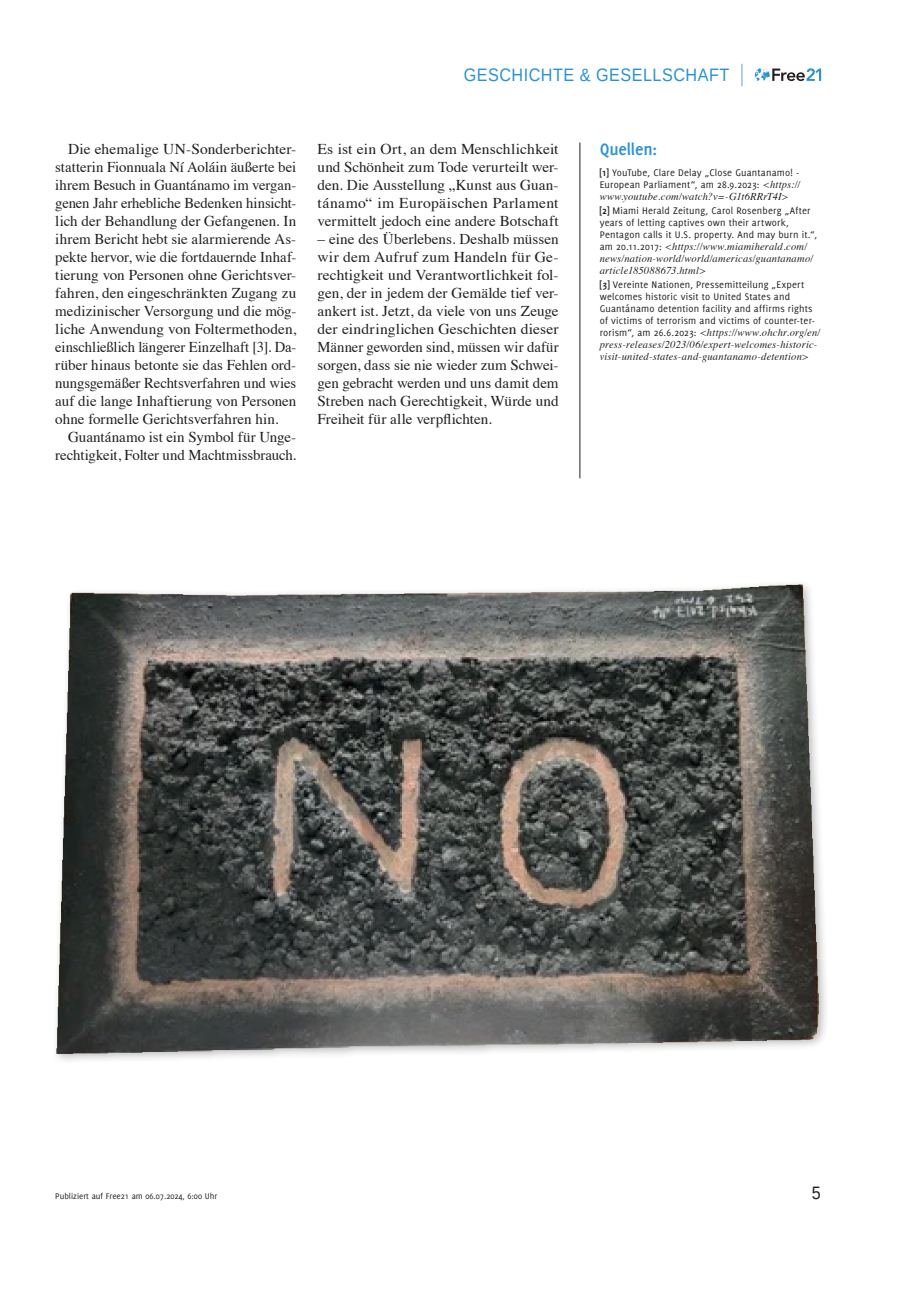
<style>
.page{position:relative;width:906px;height:1289px;background:#fff}
.page>*{position:absolute;margin:0;border:0;box-sizing:border-box;transform-origin:0 0}
.t1{font:18px "Liberation Sans";letter-spacing:.03em;color:#2a92d0;scale:.9 1}
.t2{font:700 18px "Delicious";letter-spacing:-.01em;color:#2a92d0}
.t3{font:18px "Liberation Sans";color:#231f20;scale:.9 1}
.t4{font:15px/18px "Times";color:#231f20;text-align:justify}
.t5{font:15px/18px "Times";color:#231f20;text-align:justify;scale:1.04 1}
.t6{font:10.5px/12px "Delicious";letter-spacing:.015em;color:#231f20}
.t7{font:italic 10.5px/12px "Times";letter-spacing:.02em;color:#231f20}
.t8{font:9px "Delicious";color:#231f20}
.s1{font-weight:700}
.s2{font-family:"Times";font-style:italic}
.s3{font-family:"Delicious";font-style:normal}
</style>
<div class="page">
<svg style="left:755px;top:68px;width:66px;height:13px"></svg>
<svg style="left:741px;top:64px;width:1px;height:22px"></svg>
<div style="left:52px;top:579px;width:778px;height:485px;background:#231f20;opacity:.3"></div>
<img style="left:55px;top:582px;width:766px;height:473px">
<hr style="left:579px;top:142px;width:1px;height:336px;background:#231f20">
<p class="t1" style="left:464px;top:63px;width:297px">GESCHICHTE &amp; GESELLSCHAFT</p>
<p class="t4" style="left:55px;top:139px;width:242px;text-indent:13px">Die ehemalige UN-Sonderberichter&shy;statterin Fionnuala Ní Aoláin äußerte bei ihrem Besuch in Guantánamo im vergan&shy;genen Jahr erhebliche Bedenken hinsicht&shy;lich der Behandlung der Gefangenen. In ihrem Bericht hebt sie alarmierende As&shy;pekte hervor, wie die fortdauernde Inhaf&shy;tierung von Personen ohne Gerichtsver&shy;fahren, den eingeschränkten Zugang zu medizinischer Versorgung und die mög&shy;liche Anwendung von Foltermethoden, einschließlich längerer Einzelhaft [3]. Da&shy;rüber hinaus betonte sie das Fehlen ord&shy;nungsgemäßer Rechtsverfahren und wies auf die lange Inhaftierung von Personen ohne formelle Gerichtsverfahren hin.</p>
<p class="t4" style="left:55px;top:427px;width:242px;text-align:right">Guantánamo ist ein Symbol für Unge&shy;rechtigkeit, Folter und Machtmissbrauch.</p>
<p class="t5" style="left:317px;top:139px;width:233px">Es ist ein Ort, an dem Menschlichkeit und Schönheit zum Tode verurteilt wer&shy;den. Die Ausstellung „Kunst aus Guan&shy;tánamo“ im Europäischen Parlament vermittelt jedoch eine andere Botschaft</p>
<p class="t4" style="left:317px;top:229px;width:242px">– eine des Überlebens. Deshalb müssen wir dem Aufruf zum Handeln für Ge&shy;rechtigkeit und Verantwortlichkeit fol&shy;gen, der in jedem der Gemälde tief ver&shy;ankert ist. Jetzt, da viele von uns Zeuge der eindringlichen Geschichten dieser Männer geworden sind, müssen wir dafür sorgen, dass sie nie wieder zum Schwei&shy;gen gebracht werden und uns damit dem Streben nach Gerechtigkeit, Würde und Freiheit für alle verpflichten.</p>
<p class="t2" style="left:600px;top:139px;width:59px">Quellen:</p>
<p class="t6" style="left:600px;top:166px;width:202px"><span class="s1">[1]</span> YouTube, Clare Delay „Close Guantanamo! -<br>European Parliament“, am 28.9.2023: <span class="s2">&lt;https://</span></p>
<p class="t7" style="left:600px;top:189px;width:190px">www.youtube.com/watch?v=-G1t6RRrT4I&gt;</p>
<p class="t6" style="left:600px;top:204px;width:219px"><span class="s1">[2]</span> Miami Herald Zeitung, Carol Rosenberg „After years of letting captives own their artwork,<br>Pentagon calls it U.S. property. And may burn it.“,</p>
<p class="t7" style="left:600px;top:239px;width:215px"><span class="s3">am 20.11.2017:</span> &lt;https://www.miamiherald.com/ news/nation-world/world/americas/guantanamo/ article185088673.html&gt;</p>
<p class="t6" style="left:600px;top:278px;width:217px"><span class="s1">[3]</span> Vereinte Nationen, Pressemitteilung „Expert welcomes historic visit to United States and Guantánamo detention facility and affirms rights of victims of terrorism and victims of counter-ter-</p>
<p class="t7" style="left:600px;top:326px;width:222px"><span class="s3">rorism“, am 26.6.2023:</span> &lt;https://www.ohchr.org/en/ press-releases/2023/06/expert-welcomes-historic&shy;visit-united-states-and-guantanamo-detention&gt;</p>
<p class="t8" style="left:55px;top:1190px;width:163px">Publiziert auf Free21 am 06.07.2024, 6:00 Uhr</p>
<p class="t3" style="left:812px;top:1181px;width:12px">5</p>
</div>
